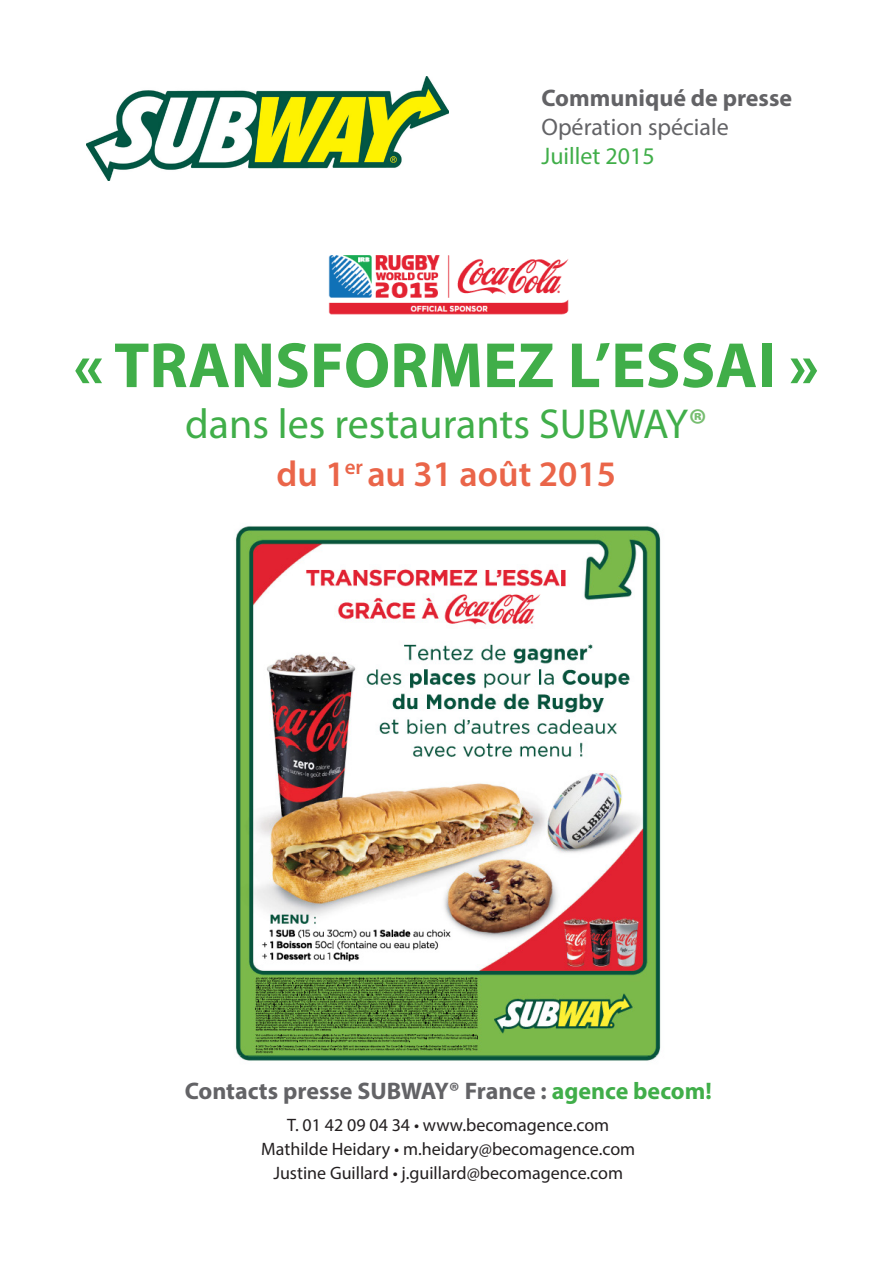
<style>
.page{position:relative;width:893px;height:1263px;background:#fff}
.page>*{position:absolute;margin:0;border:0;box-sizing:border-box;transform-origin:0 0}
.t1{font:700 64.5px "Myriad Pro";color:#40ae49}
.t2{font:42px "Myriad Pro";color:#40ae49}
.t3{font:600 36px "Myriad Pro";color:#ea6549}
.t4{font:700 24px/28.8px "Myriad Pro";color:#636366}
.t5{font:24px "Myriad Pro";color:#40ae49}
.t6{font:18px/24px "Myriad Pro";color:#231f20;text-align:center}
.s1{font-weight:400}
.s2{font-weight:700;color:#76bd6f}
.s3{color:#40ae49}
</style>
<div class="page">
<img style="left:86px;top:77px;width:362px;height:104px">
<img style="left:328px;top:255px;width:241px;height:60px">
<img style="left:235px;top:526px;width:426px;height:535px">
<p class="t4" style="left:541px;top:83px;width:252px">Communiqué de presse<br><span class="s1">Opération spéciale</span></p>
<p class="t5" style="left:541px;top:141px;width:115px">Juillet 2015</p>
<p class="t1" style="left:74px;top:323px;width:747px">« TRANSFORMEZ L’ESSAI »</p>
<p class="t2" style="left:185px;top:397px;width:524px">dans les restaurants SUBWAY<span class="s2">®</span></p>
<p class="t3" style="left:277px;top:450px;width:341px">du 1<sup>er</sup> au 31 août 2015</p>
<p class="t4" style="left:185px;top:1075px;width:529px">Contacts presse SUBWAY® France : <span class="s3">agence becom!</span></p>
<p class="t6" style="left:287px;top:1113px;width:324px">T. 01 42 09 04 34 • www.becomagence.com</p>
<p class="t6" style="left:261px;top:1137px;width:375px">Mathilde Heidary • m.heidary@becomagence.com<br>Justine Guillard • j.guillard@becomagence.com</p>
</div>
